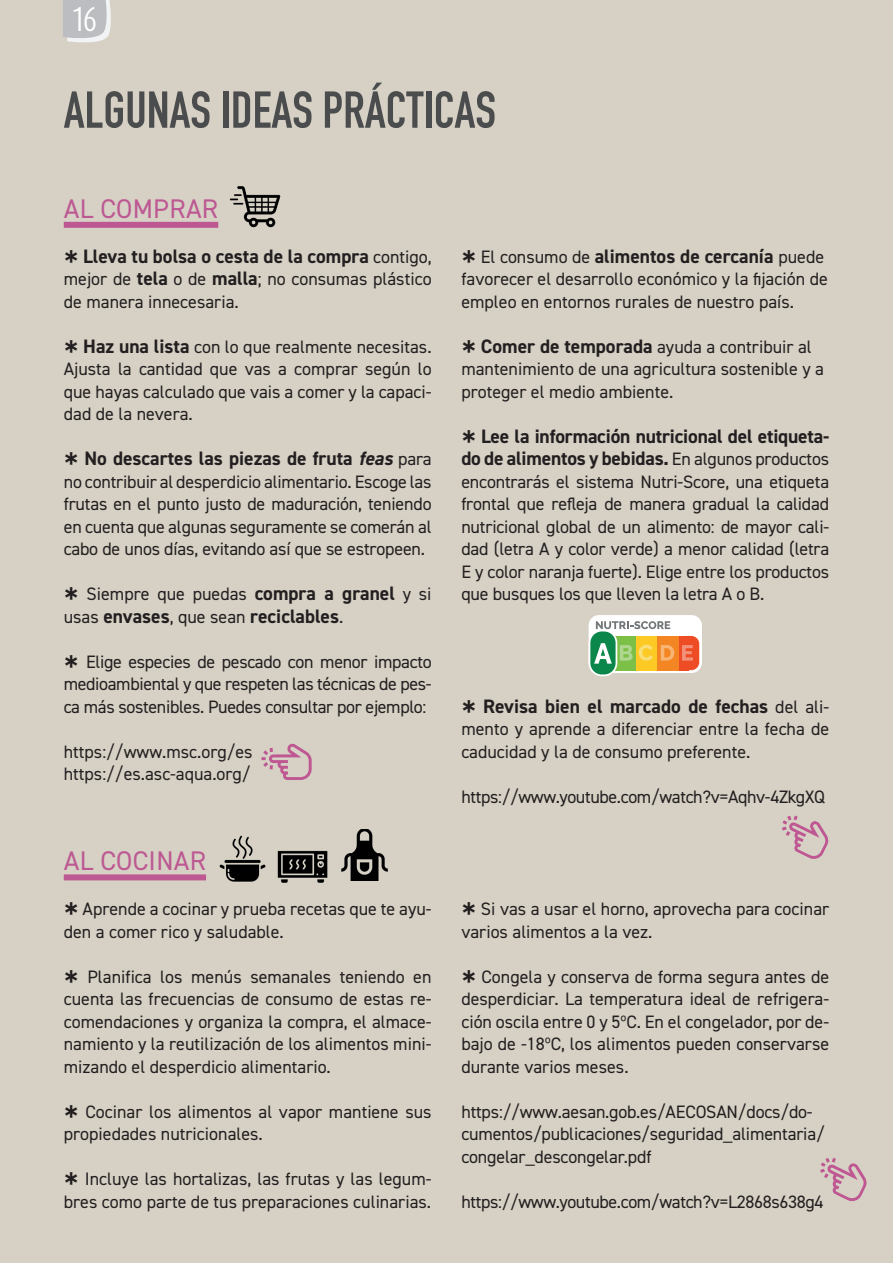
<style>
.page{position:relative;width:893px;height:1263px;background:#d6d1c4}
.page>*{position:absolute;margin:0;border:0;box-sizing:border-box;transform-origin:0 0}
.t1{font:700 51px "DIN Condensed";color:#4b4c4d}
.t2{font:28.5px "Dax Compact Pro";color:#fff}
.t3{font:27px "DIN2014";letter-spacing:.01em;color:#bd5893}
.t4{font:700 19.5px/22.5px "DIN2014";color:#231f20}
.t5{font:18px/22.5px "DIN2014";color:#231f20}
.t6{font:18px "DIN2014";letter-spacing:-.02em;color:#231f20}
.s1{font-weight:400;font-size:36px}
.s2{font-weight:400;font-size:18px}
.s3{font-weight:700;font-size:19.5px}
.s4{font-size:36px}
.s5{font-style:italic}
</style>
<div class="page">
<svg style="left:63px;top:0;width:48px;height:43px;background:#c6c7c8"></svg>
<svg style="left:261px;top:744px;width:51px;height:36px"></svg>
<div style="left:64px;top:222px;width:154px;height:6px;background:#bd5893"></div>
<div style="left:64px;top:874px;width:142px;height:6px;background:#bd5893"></div>
<div style="left:589px;top:615px;width:113px;height:58px;background:#fff;border-radius:11px"></div>
<svg style="left:678px;top:636px;width:5px;height:34px"></svg>
<div style="left:678px;top:636px;width:21px;height:34px;background:#ee4c24;border-radius:8px"></div>
<svg style="left:682px;top:645px;width:11px;height:16px"></svg>
<div style="left:657px;top:636px;width:21px;height:34px;background:#f38522"></div>
<svg style="left:589px;top:621px;width:85px;height:55px"></svg>
<img style="left:229px;top:186px;width:52px;height:42px">
<img style="left:219px;top:835px;width:47px;height:47px">
<img style="left:277px;top:851px;width:51px;height:31px">
<img style="left:341px;top:829px;width:47px;height:51px">
<svg style="left:782px;top:815px;width:46px;height:44px"></svg>
<svg style="left:820px;top:1158px;width:47px;height:44px"></svg>
<h2 class="t2" style="left:73px;top:1px;width:26px">16</h2>
<h1 class="t1" style="left:64px;top:76px;width:434px">ALGUNAS IDEAS PRÁCTICAS</h1>
<h3 class="t3" style="left:64px;top:191px;width:156px">AL COMPRAR</h3>
<p class="t4" style="left:64px;top:244px;width:369px"><span class="s1">*</span> Lleva tu bolsa o cesta de la compra <span class="s2">contigo,</span></p>
<p class="t5" style="left:64px;top:267px;width:369px">mejor de <span class="s3">tela</span> o de <span class="s3">malla</span>; no consumas plástico de manera innecesaria.</p>
<p class="t5" style="left:64px;top:335px;width:369px;text-align:justify"><span class="s4">*</span> <span class="s3">Haz una lista</span> con lo que realmente necesitas.<br>Ajusta la cantidad que vas a comprar según lo que hayas calculado que vais a comer y la capaci&shy;dad de la nevera.</p>
<p class="t4" style="left:64px;top:447px;width:369px"><span class="s1">*</span> No descartes las piezas de fruta <span class="s5">feas</span> <span class="s2">para</span></p>
<p class="t5" style="left:64px;top:470px;width:369px;text-align:justify">no contribuir al desperdicio alimentario. Escoge las frutas en el punto justo de maduración, teniendo en cuenta que algunas seguramente se comerán al cabo de unos días, evitando así que se estropeen.</p>
<p class="t5" style="left:64px;top:582px;width:369px"><span class="s4">*</span> Siempre que puedas <span class="s3">compra a granel</span> y si</p>
<p class="t4" style="left:64px;top:604px;width:281px"><span class="s2">usas</span> envases<span class="s2">, que sean</span> reciclables<span class="s2">.</span></p>
<p class="t5" style="left:64px;top:650px;width:369px;text-align:justify"><span class="s4">*</span> Elige especies de pescado con menor impacto medioambiental y que respeten las técnicas de pes&shy;ca más sostenibles. Puedes consultar por ejemplo:</p>
<p class="t5" style="left:64px;top:740px;width:190px">https://www.msc.org/es https://es.asc-aqua.org/</p>
<h3 class="t3" style="left:64px;top:844px;width:144px">AL COCINAR</h3>
<p class="t5" style="left:64px;top:897px;width:369px"><span class="s4">*</span> Aprende a cocinar y prueba recetas que te ayu&shy;den a comer rico y saludable.</p>
<p class="t5" style="left:64px;top:965px;width:369px;text-align:justify"><span class="s4">*</span> Planifica los menús semanales teniendo en cuenta las frecuencias de consumo de estas re&shy;comendaciones y organiza la compra, el almace&shy;namiento y la reutilización de los alimentos mini&shy;mizando el desperdicio alimentario.</p>
<p class="t5" style="left:64px;top:1100px;width:369px"><span class="s4">*</span> Cocinar los alimentos al vapor mantiene sus propiedades nutricionales.</p>
<p class="t5" style="left:64px;top:1167px;width:369px"><span class="s4">*</span> Incluye las hortalizas, las frutas y las legum&shy;bres como parte de tus preparaciones culinarias.</p>
<p class="t4" style="left:461px;top:244px;width:364px"><span class="s1">*</span> <span class="s2">El consumo de</span> alimentos de cercanía <span class="s2">puede</span></p>
<p class="t5" style="left:461px;top:267px;width:368px">favorecer el desarrollo económico y la fijación de empleo en entornos rurales de nuestro país.</p>
<p class="t5" style="left:461px;top:335px;width:364px"><span class="s4">*</span> <span class="s3">Comer de temporada</span> ayuda a contribuir al mantenimiento de una agricultura sostenible y a proteger el medio ambiente.</p>
<p class="t4" style="left:461px;top:424px;width:369px"><span class="s1">*</span> Lee la información nutricional del etiqueta&shy;do de alimentos y bebidas. <span class="s2">En algunos productos</span></p>
<p class="t5" style="left:461px;top:470px;width:369px;text-align:justify">encontrarás el sistema Nutri-Score, una etiqueta frontal que refleja de manera gradual la calidad nutricional global de un alimento: de mayor cali&shy;dad (letra A y color verde) a menor calidad (letra E y color naranja fuerte). Elige entre los productos que busques los que lleven la letra A o B.</p>
<p class="t4" style="left:461px;top:694px;width:369px"><span class="s1">*</span> Revisa bien el marcado de fechas <span class="s2">del ali-</span></p>
<p class="t5" style="left:461px;top:717px;width:369px">mento y aprende a diferenciar entre la fecha de caducidad y la de consumo preferente.</p>
<p class="t6" style="left:461px;top:785px;width:365px">https://www.youtube.com/watch?v=Aqhv-4ZkgXQ</p>
<p class="t5" style="left:461px;top:897px;width:369px"><span class="s4">*</span> Si vas a usar el horno, aprovecha para cocinar varios alimentos a la vez.</p>
<p class="t5" style="left:461px;top:965px;width:369px;text-align:justify"><span class="s4">*</span> Congela y conserva de forma segura antes de desperdiciar. La temperatura ideal de refrigera&shy;ción oscila entre 0 y 5ºC. En el congelador, por de&shy;bajo de -18ºC, los alimentos pueden conservarse durante varios meses.</p>
<p class="t5" style="left:461px;top:1100px;width:365px">https://www.aesan.gob.es/AECOSAN/docs/do&shy;cumentos/publicaciones/seguridad_alimentaria/ congelar_descongelar.pdf</p>
<p class="t6" style="left:461px;top:1190px;width:363px">https://www.youtube.com/watch?v=L2868s638g4</p>
</div>
